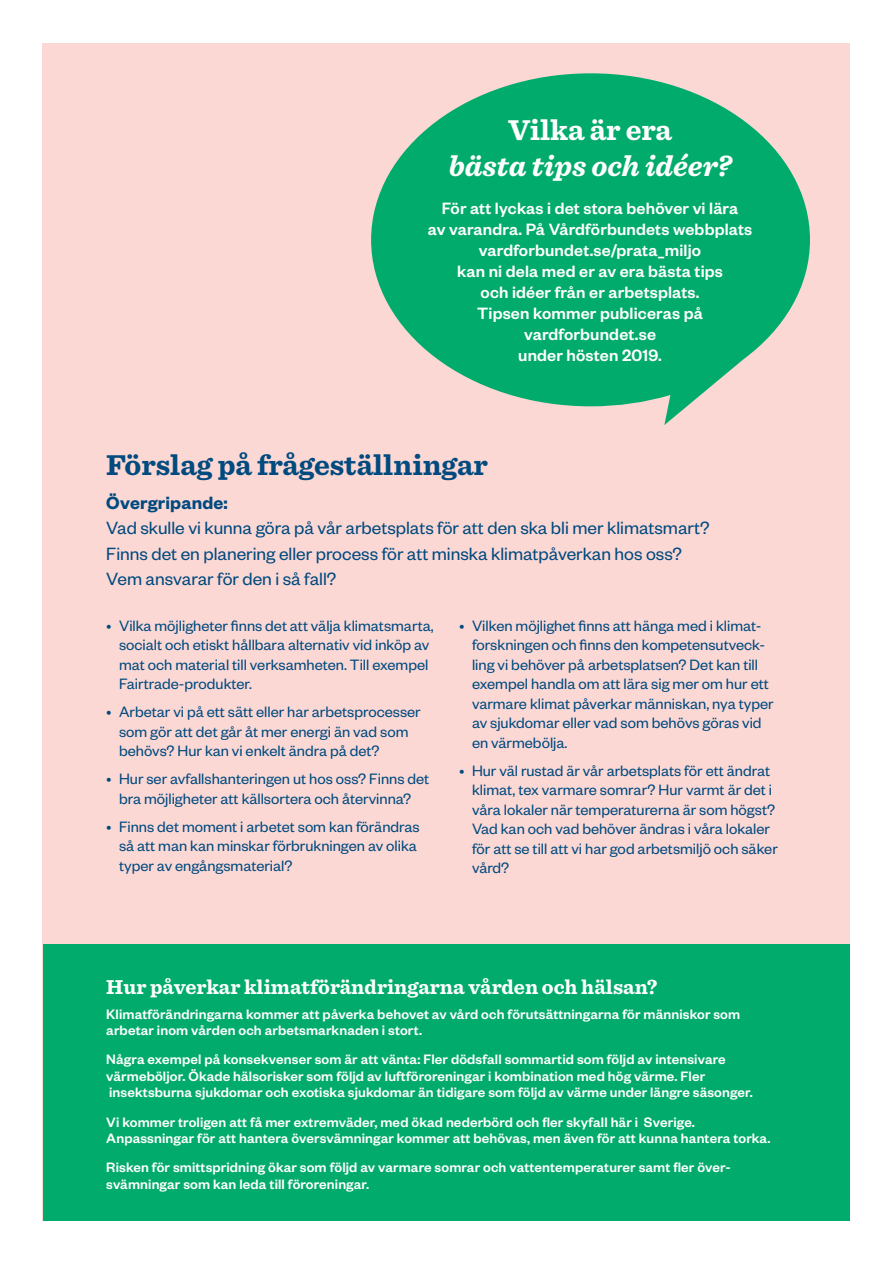
<style>
.page{position:relative;width:893px;height:1263px;background:#fff}
.page>*{position:absolute;margin:0;border:0;box-sizing:border-box;transform-origin:0 0}
.t1{font:700 30px "Sentinel";color:#004a7f}
.t2{font:italic 700 30px "Sentinel";color:#fff}
.t3{font:700 30px "Sentinel";color:#fff}
.t4{font:700 21px "Sentinel";color:#fff}
.t5{font:19.5px/25.5px "Founders Grotesk";color:#004a7f}
.t6{font:600 19.5px "Founders Grotesk";letter-spacing:.01em;color:#004a7f}
.t7{font:500 18px/21px "Founders Grotesk";letter-spacing:.01em;color:#fff;text-align:center}
.t8{font:16.5px/19.5px "Founders Grotesk";color:#004a7f}
.t9{font:500 15px/16.5px "Founders Grotesk";letter-spacing:.01em;color:#fff}
</style>
<div class="page">
<div style="left:43px;top:43px;width:807px;height:1177px;background:#fcd8d4"></div>
<div style="left:43px;top:944px;width:807px;height:276px;background:#00ab6b"></div>
<svg style="left:371px;top:73px;width:439px;height:352px;fill:#00ab6b"></svg>
<h1 class="t3" style="left:508px;top:106px;width:165px">Vilka är era</h1>
<h1 class="t2" style="left:449px;top:142px;width:284px">bästa tips och idéer?</h1>
<p class="t7" style="left:428px;top:197px;width:326px">För att lyckas i det stora behöver vi lära<br>av varandra. På Vårdförbundets webbplats vardforbundet.se/prata_miljo<br>kan ni dela med er av era bästa tips<br>och idéer från er arbetsplats.<br>Tipsen kommer publiceras på vardforbundet.se<br>under hösten 2019.</p>
<h1 class="t1" style="left:106px;top:441px;width:383px">Förslag på frågeställningar</h1>
<p class="t6" style="left:106px;top:490px;width:123px">Övergripande:</p>
<p class="t5" style="left:106px;top:514px;width:605px">Vad skulle vi kunna göra på vår arbetsplats för att den ska bli mer klimatsmart?<br>Finns det en planering eller process för att minska klimatpåverkan hos oss?<br>Vem ansvarar för den i så fall?</p>
<p class="t8" style="left:119px;top:615px;width:316px;text-indent:-13px">• Vilka möjligheter finns det att välja klimatsmarta, socialt och etiskt hållbara alternativ vid inköp av mat och material till verksamheten. Till exempel Fairtrade-produkter.</p>
<p class="t8" style="left:119px;top:701px;width:303px;text-indent:-13px">• Arbetar vi på ett sätt eller har arbetsprocesser som gör att det går åt mer energi än vad som behövs? Hur kan vi enkelt ändra på det?</p>
<p class="t8" style="left:106px;top:768px;width:325px;text-align:center">• Hur ser avfallshanteringen ut hos oss? Finns det bra möjligheter att källsortera och återvinna?</p>
<p class="t8" style="left:119px;top:816px;width:302px;text-indent:-13px">• Finns det moment i arbetet som kan förändras så att man kan minskar förbrukningen av olika typer av engångsmaterial?</p>
<p class="t8" style="left:472px;top:615px;width:303px;text-indent:-13px">• Vilken möjlighet finns att hänga med i klimat&shy;forskningen och finns den kompetensutveck&shy;ling vi behöver på arbetsplatsen? Det kan till exempel handla om att lära sig mer om hur ett varmare klimat påverkar människan, nya typer av sjukdomar eller vad som behövs göras vid en värmebölja.</p>
<p class="t8" style="left:472px;top:760px;width:307px;text-indent:-13px">• Hur väl rustad är vår arbetsplats för ett ändrat klimat, tex varmare somrar? Hur varmt är det i våra lokaler när temperaturerna är som högst?<br>Vad kan och vad behöver ändras i våra lokaler för att se till att vi har god arbetsmiljö och säker vård?</p>
<p class="t4" style="left:106px;top:970px;width:553px">Hur påverkar klimatförändringarna vården och hälsan?</p>
<p class="t9" style="left:106px;top:1005px;width:635px">Klimatförändringarna kommer att påverka behovet av vård och förutsättningarna för människor som arbetar inom vården och arbetsmarknaden i stort.</p>
<p class="t9" style="left:106px;top:1050px;width:648px">Några exempel på konsekvenser som är att vänta: Fler dödsfall sommartid som följd av intensivare värmeböljor. Ökade hälsorisker som följd av luftföroreningar i kombination med hög värme. Fler insektsburna sjukdomar och exotiska sjukdomar än tidigare som följd av värme under längre säsonger.</p>
<p class="t9" style="left:106px;top:1113px;width:666px">Vi kommer troligen att få mer extremväder, med ökad nederbörd och fler skyfall här i Sverige.<br>Anpassningar för att hantera översvämningar kommer att behövas, men även för att kunna hantera torka.</p>
<p class="t9" style="left:106px;top:1158px;width:626px">Risken för smittspridning ökar som följd av varmare somrar och vattentemperaturer samt fler över&shy;svämningar som kan leda till föroreningar.</p>
</div>
